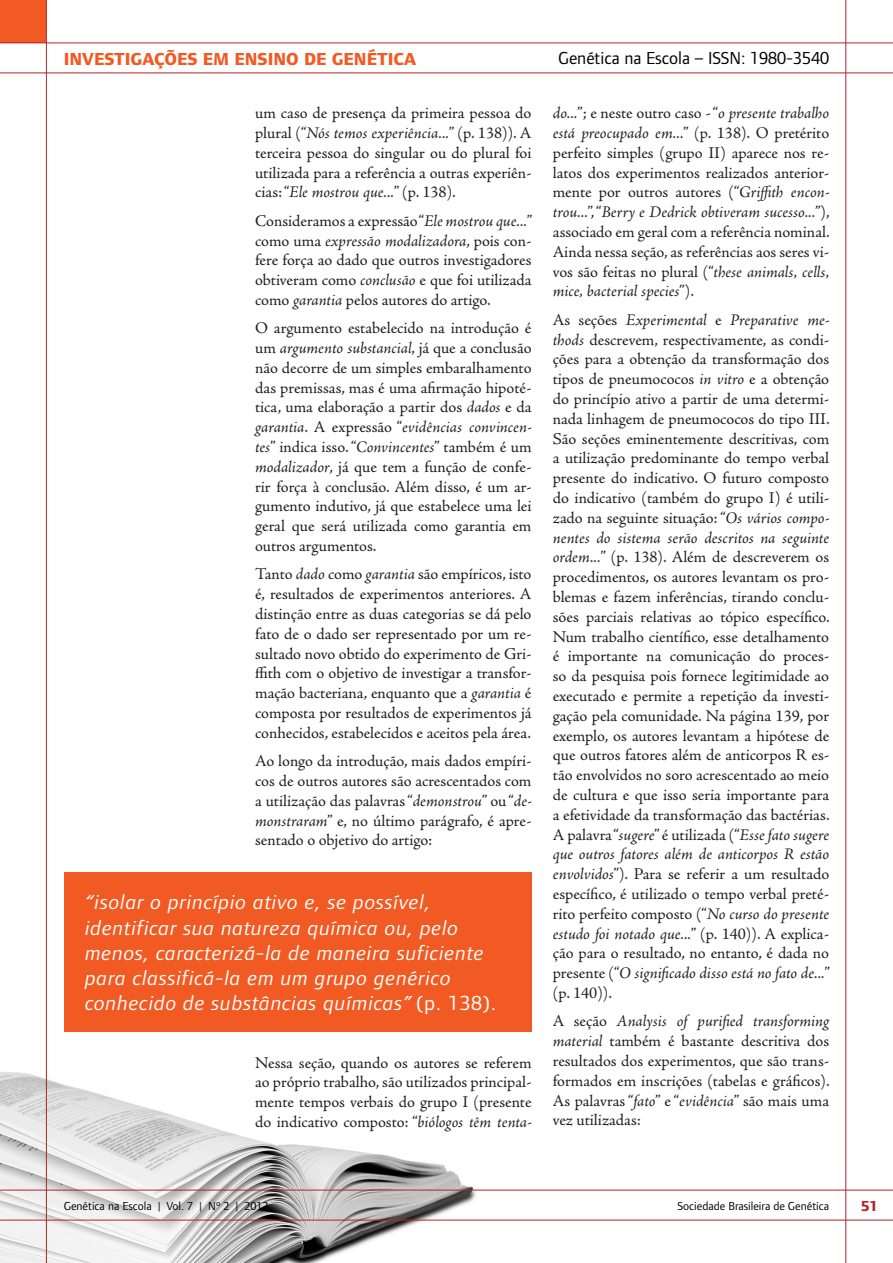
<style>
.page{position:relative;width:893px;height:1263px;background:#fff}
.page>*{position:absolute;margin:0;border:0;box-sizing:border-box;transform-origin:0 0}
.t1{font:italic 21px/25.2px "Foundry Form Sans";letter-spacing:.03em;color:#fff;scale:1.04 1}
.t2{font:800 18px "Foundry Form Sans";color:#f15a22}
.t3{font:18px "Foundry Form Sans";color:#000}
.t4{font:16.5px/19.8px "Adobe Jenson Pro";color:#231f20;text-align:justify}
.t5{font:800 15px "Foundry Form Sans";color:#b22328}
.t6{font:12px "Foundry Form Sans";color:#000}
.s1{font-style:italic}
.s2{font-style:normal}
</style>
<div class="page">
<img style="left:0;top:1061px;width:484px;height:202px">
<div style="left:64px;top:872px;width:467px;height:159px;background:#f15a22"></div>
<div style="left:0;top:0;width:46px;height:43px;background:#f15a22"></div>
<hr style="left:46px;top:0;width:1px;height:1263px;background:#b22328">
<hr style="left:845px;top:0;width:1px;height:1263px;background:#b22328">
<hr style="left:0;top:1190px;width:893px;height:1px;background:#b22328">
<hr style="left:0;top:1220px;width:893px;height:1px;background:#b22328">
<hr style="left:0;top:43px;width:893px;height:1px;background:#b22328">
<hr style="left:0;top:73px;width:893px;height:1px;background:#b22328">
<p class="t2" style="left:64px;top:49px;width:354px">INVESTIGAÇÕES EM ENSINO DE GENÉTICA</p>
<p class="t3" style="left:558px;top:48px;width:273px">Genética na Escola – ISSN: 1980-3540</p>
<p class="t4" style="left:255px;top:103px;width:278px">um caso de presença da primeira pessoa do plural (“<span class="s1">Nós temos experiência...</span>” (p. 138)). A terceira pessoa do singular ou do plural foi utilizada para a referência a outras experiên&shy;cias: “<span class="s1">Ele mostrou que...</span>” (p. 138).</p>
<p class="t4" style="left:255px;top:211px;width:279px">Consideramos a expressão “<span class="s1">Ele mostrou que...</span>” como uma <span class="s1">expressão modalizadora</span>, pois con&shy;fere força ao dado que outros investigadores obtiveram como <span class="s1">conclusão</span> e que foi utilizada como <span class="s1">garantia</span> pelos autores do artigo.</p>
<p class="t4" style="left:255px;top:318px;width:278px">O argumento estabelecido na introdução é um <span class="s1">argumento substancial</span>, já que a conclusão não decorre de um simples embaralhamento das premissas, mas é uma afirmação hipoté&shy;tica, uma elaboração a partir dos <span class="s1">dados</span> e da <span class="s1">garantia</span>. A expressão “<span class="s1">evidências convincen&shy;tes</span>” indica isso. “<span class="s1">Convincentes</span>” também é um <span class="s1">modalizador</span>, já que tem a função de confe&shy;rir força à conclusão. Além disso, é um ar&shy;gumento indutivo, já que estabelece uma lei geral que será utilizada como garantia em outros argumentos.</p>
<p class="t4" style="left:255px;top:565px;width:278px">Tanto <span class="s1">dado</span> como <span class="s1">garantia</span> são empíricos, isto é, resultados de experimentos anteriores. A distinção entre as duas categorias se dá pelo fato de o dado ser representado por um re&shy;sultado novo obtido do experimento de Gri&shy;ffith com o objetivo de investigar a transfor&shy;mação bacteriana, enquanto que a <span class="s1">garantia</span> é composta por resultados de experimentos já conhecidos, estabelecidos e aceitos pela área.</p>
<p class="t4" style="left:255px;top:751px;width:278px">Ao longo da introdução, mais dados empíri&shy;cos de outros autores são acrescentados com a utilização das palavras “<span class="s1">demonstrou</span>” ou “<span class="s1">de&shy;monstraram</span>” e, no último parágrafo, é apre&shy;sentado o objetivo do artigo:</p>
<p class="t1" style="left:85px;top:890px;width:397px">“isolar o princípio ativo e, se possível, identificar sua natureza química ou, pelo menos, caracterizá-la de maneira suficiente para classificá-la em um grupo genérico conhecido de substâncias químicas” <span class="s2">(p. 138).</span></p>
<p class="t4" style="left:255px;top:1053px;width:278px">Nessa seção, quando os autores se referem ao próprio trabalho, são utilizados principal&shy;mente tempos verbais do grupo I (presente do indicativo composto: “<span class="s1">biólogos têm tenta-</span></p>
<p class="t4" style="left:553px;top:103px;width:278px"><span class="s1">do...</span>”; e neste outro caso - “<span class="s1">o presente trabalho está preocupado em...</span>” (p. 138). O pretérito perfeito simples (grupo II) aparece nos re&shy;latos dos experimentos realizados anterior&shy;mente por outros autores (“<span class="s1">Griffith encon&shy;trou...</span>”, “<span class="s1">Berry e Dedrick obtiveram sucesso...</span>”), associado em geral com a referência nominal.<br>Ainda nessa seção, as referências aos seres vi&shy;vos são feitas no plural (“<span class="s1">these animals, cells, mice, bacterial species</span>”).</p>
<p class="t4" style="left:553px;top:310px;width:279px">As seções <span class="s1">Experimental</span> e <span class="s1">Preparative me&shy;thods</span> descrevem, respectivamente, as condi&shy;ções para a obtenção da transformação dos tipos de pneumococos <span class="s1">in vitro</span> e a obtenção do princípio ativo a partir de uma determi&shy;nada linhagem de pneumococos do tipo III.<br>São seções eminentemente descritivas, com a utilização predominante do tempo verbal presente do indicativo. O futuro composto do indicativo (também do grupo I) é utili&shy;zado na seguinte situação: “<span class="s1">Os vários compo&shy;nentes do sistema serão descritos na seguinte ordem...</span>” (p. 138). Além de descreverem os procedimentos, os autores levantam os pro&shy;blemas e fazem inferências, tirando conclu&shy;sões parciais relativas ao tópico específico.<br>Num trabalho científico, esse detalhamento é importante na comunicação do proces&shy;so da pesquisa pois fornece legitimidade ao executado e permite a repetição da investi&shy;gação pela comunidade. Na página 139, por exemplo, os autores levantam a hipótese de que outros fatores além de anticorpos R es&shy;tão envolvidos no soro acrescentado ao meio de cultura e que isso seria importante para a efetividade da transformação das bactérias.<br>A palavra “<span class="s1">sugere</span>” é utilizada (“<span class="s1">Esse fato sugere que outros fatores além de anticorpos R estão envolvidos</span>”). Para se referir a um resultado específico, é utilizado o tempo verbal preté&shy;rito perfeito composto (“<span class="s1">No curso do presente estudo foi notado que...</span>” (p. 140)). A explica&shy;ção para o resultado, no entanto, é dada no presente (“<span class="s1">O significado disso está no fato de...</span>” (p. 140)).</p>
<p class="t4" style="left:553px;top:1011px;width:278px">A seção <span class="s1">Analysis of purified transforming material</span> também é bastante descritiva dos resultados dos experimentos, que são trans&shy;formados em inscrições (tabelas e gráficos).<br>As palavras “<span class="s1">fato</span>” e “<span class="s1">evidência</span>” são mais uma vez utilizadas:</p>
<p class="t6" style="left:64px;top:1199px;width:206px">Genética na Escola | Vol. 7 | Nº 2 | 2012</p>
<p class="t6" style="left:677px;top:1199px;width:153px">Sociedade Brasileira de Genética</p>
<p class="t5" style="left:861px;top:1197px;width:19px">51</p>
</div>
